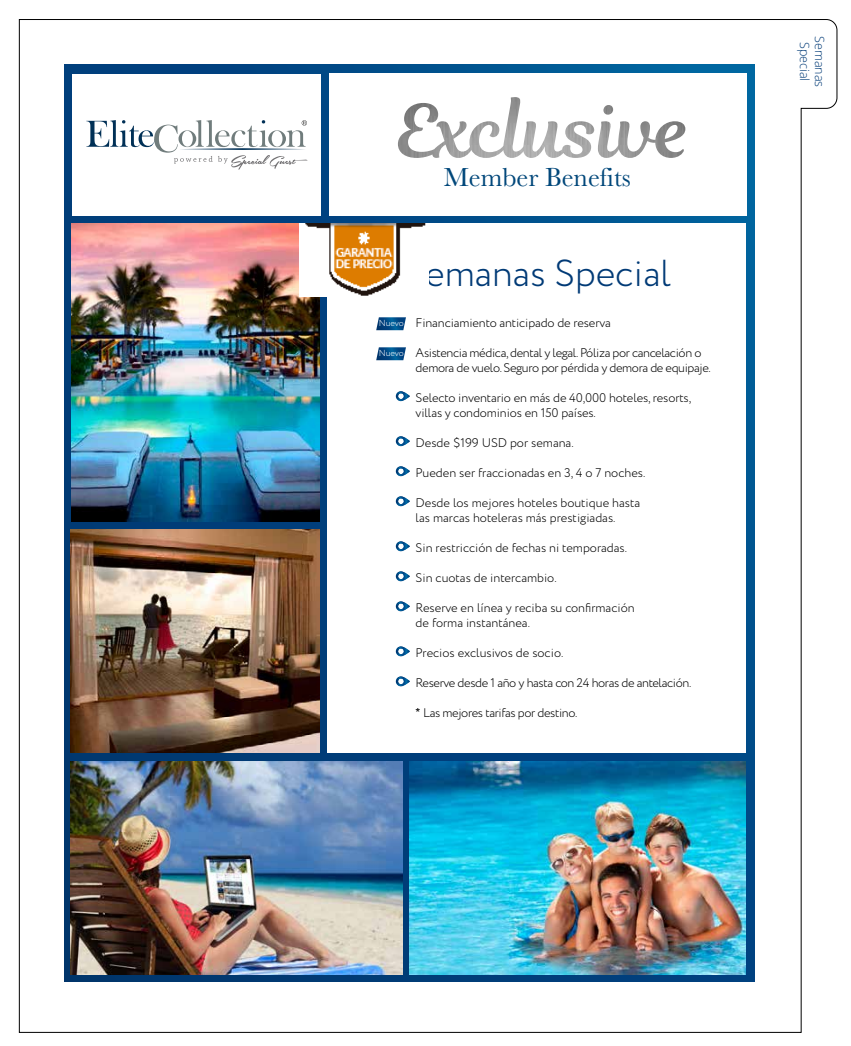
<style>
.page{position:relative;width:851px;height:1046px;background:#fff}
.page>*{position:absolute;margin:0;border:0;box-sizing:border-box;transform-origin:0 0}
.t1{font:300 37.5px "Circe";color:#003a76}
.t2{font:27.12px "Baskerville";color:#00477a}
.t3{font:300 12.5px/15px "Circe";letter-spacing:-.01em;color:#000}
.t4{font:300 12.5px/15px "Circe";letter-spacing:-.03em;color:#000}
.t5{font:300 12.5px/15px "Open Sans";color:#003a76;text-align:center}
.t6{font:300 8.75px "Circe";letter-spacing:-.02em;color:#fff}
.s1{font-family:"Arial";font-weight:400}
</style>
<div class="page">
<img style="left:19px;top:19px;width:818px;height:1013px">
<h2 class="t2" style="left:443px;top:160px;width:189px">Member Benefits</h2>
<h1 class="t1" style="left:404px;top:248px;width:268px">Semanas Special</h1>
<p class="t3" style="left:415px;top:315px;width:197px">Financiamiento anticipado de reserva</p>
<p class="t4" style="left:415px;top:345px;width:296px">Asistencia médica, dental y legal. Póliza por cancelación o demora de vuelo. Seguro por pérdida y demora de equipaje.</p>
<p class="t3" style="left:415px;top:390px;width:277px">Selecto inventario en más de 40,000 hoteles, resorts, villas y condominios en 150 países.</p>
<p class="t3" style="left:415px;top:435px;width:159px">Desde $199 USD por semana.</p>
<p class="t3" style="left:415px;top:465px;width:231px">Pueden ser fraccionadas en 3, 4 o 7 noches.</p>
<p class="t3" style="left:415px;top:495px;width:226px">Desde los mejores hoteles boutique hasta las marcas hoteleras más prestigiadas.</p>
<p class="t3" style="left:415px;top:540px;width:213px">Sin restricción de fechas ni temporadas.</p>
<p class="t3" style="left:415px;top:570px;width:142px">Sin cuotas de intercambio.</p>
<p class="t3" style="left:415px;top:600px;width:220px">Reserve en línea y reciba su confirmación de forma instantánea.</p>
<p class="t3" style="left:415px;top:645px;width:149px">Precios exclusivos de socio.</p>
<p class="t4" style="left:415px;top:675px;width:277px">Reserve desde 1 año y hasta con 24 horas de antelación.</p>
<p class="t4" style="left:415px;top:705px;width:163px"><span class="s1">*</span> Las mejores tarifas por destino.</p>
<p class="t6" style="left:379px;top:317px;width:26px">Nuevo</p>
<p class="t6" style="left:379px;top:347px;width:26px">Nuevo</p>
<p class="t5" style="left:827px;top:36px;width:53px;rotate:90deg">Semanas<br>Special</p>
</div>
